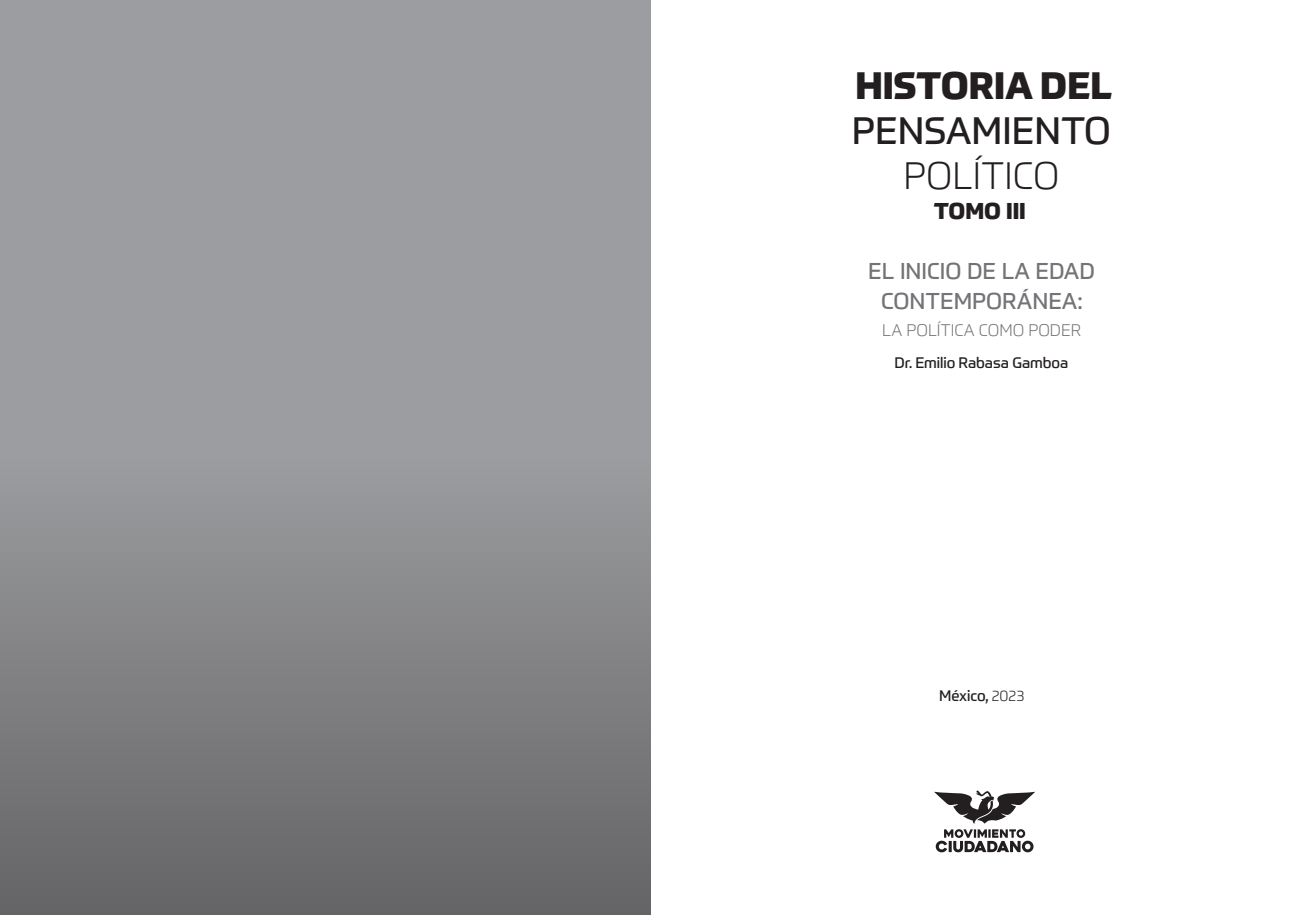
<style>
.page{position:relative;width:1302px;height:915px;background:#fff}
.page>*{position:absolute;margin:0;border:0;box-sizing:border-box;transform-origin:0 0}
.Portadilla{font:800 37.5px "Prometo";color:#231f20}
.Portadilla-2{font:37.5px "Prometo";color:#231f20}
.Portadilla-3{font:300 37.5px "Prometo";color:#231f20}
.No_Spacing{font:22.5px "Prometo";color:#727477}
.No_Spacing-2{font:800 22.5px "Prometo";color:#231f20}
.No_Spacing-3{font:300 16.5px "Prometo";color:#727477}
.Titulo_de_Texto{font:15px "Prometo";color:#231f20}
.s1{font-weight:300}
</style>
<div class="page">
<div style="left:0;top:0;width:651px;height:914px;background:#9c9da0"></div>
<div style="left:0;top:457px;width:651px;height:457px;background:linear-gradient(to bottom,#9b9c9f,#646365)"></div>
<svg style="left:934px;top:790px;width:101px;height:62px"></svg>
<p class="Portadilla" style="left:855px;top:62px;width:258px">HISTORIA DEL</p>
<p class="Portadilla-2" style="left:851px;top:108px;width:261px">PENSAMIENTO</p>
<p class="Portadilla-3" style="left:903px;top:153px;width:157px">POLÍTICO</p>
<p class="No_Spacing-2" style="left:933px;top:197px;width:94px">TOMO III</p>
<p class="No_Spacing" style="left:868px;top:257px;width:228px">EL INICIO DE LA EDAD</p>
<p class="No_Spacing" style="left:881px;top:287px;width:203px">CONTEMPORÁNEA:</p>
<p class="No_Spacing-3" style="left:882px;top:320px;width:200px">LA POLÍTICA COMO PODER</p>
<p class="Titulo_de_Texto" style="left:894px;top:353px;width:175px">Dr. Emilio Rabasa Gamboa</p>
<p class="Titulo_de_Texto" style="left:938px;top:686px;width:87px">México, <span class="s1">2023</span></p>
</div>
